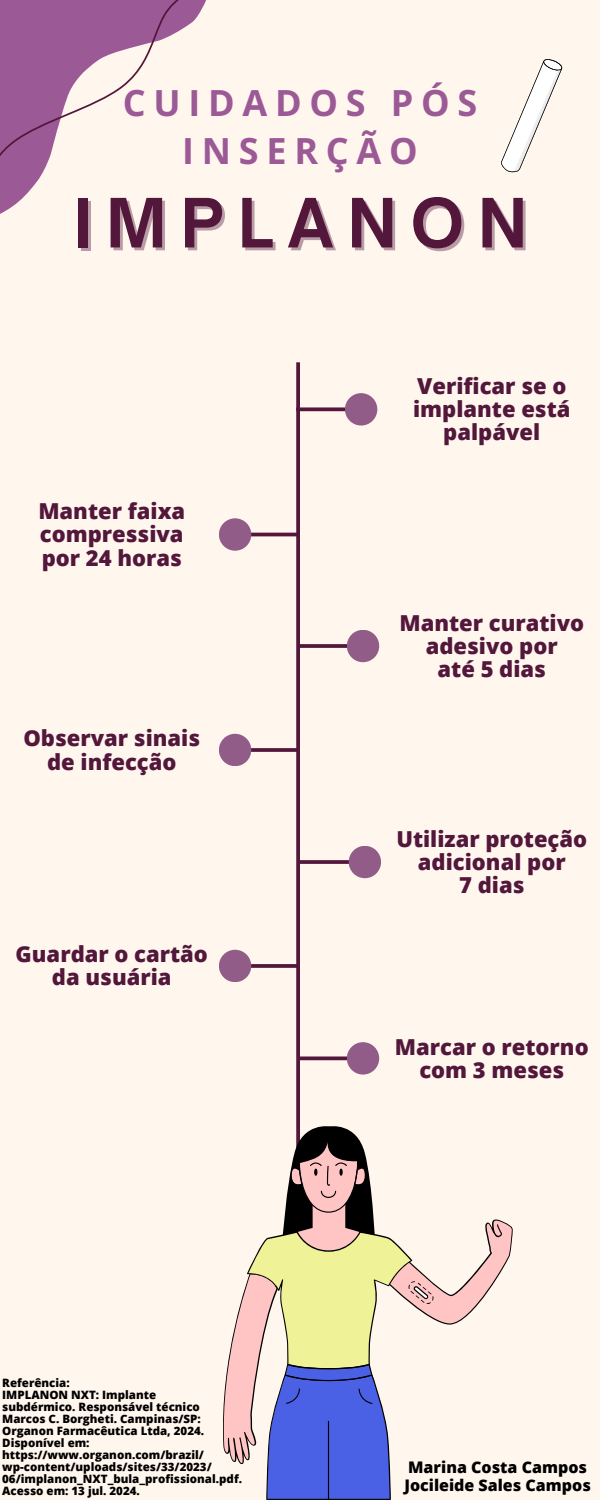
<style>
.page{position:relative;width:600px;height:1500px;background:#fff6ee}
.page>*{position:absolute;margin:0;border:0;box-sizing:border-box;transform-origin:0 0}
.t1{font:700 65px "Open Sauce One";letter-spacing:.215em;color:#52173a}
.t2{font:700 36px/48px "Open Sans";letter-spacing:.215em;color:#9b5996;text-align:center}
.t3{font:800 22px/23.2px "Open Sans";color:#52173a;text-align:center}
.t4{font:800 16px/17.2px "Open Sans";color:#000}
.t5{font:800 11.5px/12px "Open Sans";color:#000}
</style>
<div class="page">
<svg style="left:296px;top:362px;width:4px;height:760px;background:#5c2444"></svg>
<svg style="left:296px;top:407px;width:49px;height:4px"></svg>
<div style="left:345px;top:393px;width:32px;height:33px;background:#925c89;border-radius:50%"></div>
<svg style="left:298px;top:644px;width:49px;height:4px"></svg>
<div style="left:347px;top:630px;width:32px;height:32px;background:#925c89;border-radius:50%"></div>
<svg style="left:300px;top:860px;width:49px;height:4px"></svg>
<div style="left:349px;top:846px;width:32px;height:32px;background:#925c89;border-radius:50%"></div>
<svg style="left:298px;top:1056px;width:49px;height:4px"></svg>
<div style="left:347px;top:1042px;width:32px;height:33px;background:#925c89;border-radius:50%"></div>
<hr style="left:247px;top:533px;width:53px;height:3px;background:#52173a">
<div style="left:219px;top:518px;width:32px;height:33px;background:#925c89;border-radius:50%"></div>
<svg style="left:251px;top:748px;width:49px;height:4px"></svg>
<div style="left:219px;top:734px;width:32px;height:32px;background:#925c89;border-radius:50%"></div>
<svg style="left:251px;top:964px;width:49px;height:4px"></svg>
<div style="left:219px;top:950px;width:32px;height:32px;background:#925c89;border-radius:50%"></div>
<svg style="left:223px;top:1122px;width:290px;height:378px"></svg>
<svg style="left:501px;top:59px;width:62px;height:114px"></svg>
<svg style="left:0;top:0;width:206px;height:214px"></svg>
<h2 class="t2" style="left:123px;top:78px;width:356px">CUIDADOS PÓS<br>INSERÇÃO</h2>
<p class="t1" style="left:74px;top:182px;width:455px">IMPLANON</p>
<h3 class="t3" style="left:38px;top:499px;width:148px;text-align:justify">Manter faixa compressiva por 24 horas</h3>
<h3 class="t3" style="left:23px;top:726px;width:178px">Observar sinais de infecção</h3>
<h3 class="t3" style="left:16px;top:942px;width:194px">Guardar o cartão da usuária</h3>
<h3 class="t5" style="left:2px;top:1377px;width:69px">Referência:</h3>
<p class="t5" style="left:2px;top:1389px;width:155px">IMPLANON NXT: Implante</p>
<p class="t5" style="left:2px;top:1401px;width:199px">subdérmico. Responsável técnico</p>
<p class="t5" style="left:2px;top:1413px;width:203px">Marcos C. Borgheti. Campinas/SP:<br>Organon Farmacêutica Ltda, 2024.<br>Disponível em: https://www.organon.com/brazil/</p>
<p class="t5" style="left:2px;top:1461px;width:211px">wp-content/uploads/sites/33/2023/</p>
<p class="t5" style="left:2px;top:1473px;width:241px">06/implanon_NXT_bula_profissional.pdf.<br>Acesso em: 13 jul. 2024.</p>
<p class="t3" style="left:413px;top:374px;width:159px">Verificar se o implante está palpável</p>
<h1 class="t3" style="left:399px;top:610px;width:186px">Manter curativo adesivo por<br>até 5 dias</h1>
<h3 class="t3" style="left:396px;top:827px;width:192px">Utilizar proteção adicional por<br>7 dias</h3>
<h3 class="t3" style="left:395px;top:1034px;width:195px">Marcar o retorno com 3 meses</h3>
<h3 class="t4" style="left:404px;top:1458px;width:188px">Marina Costa Campos<br>Jocileide Sales Campos</h3>
</div>
